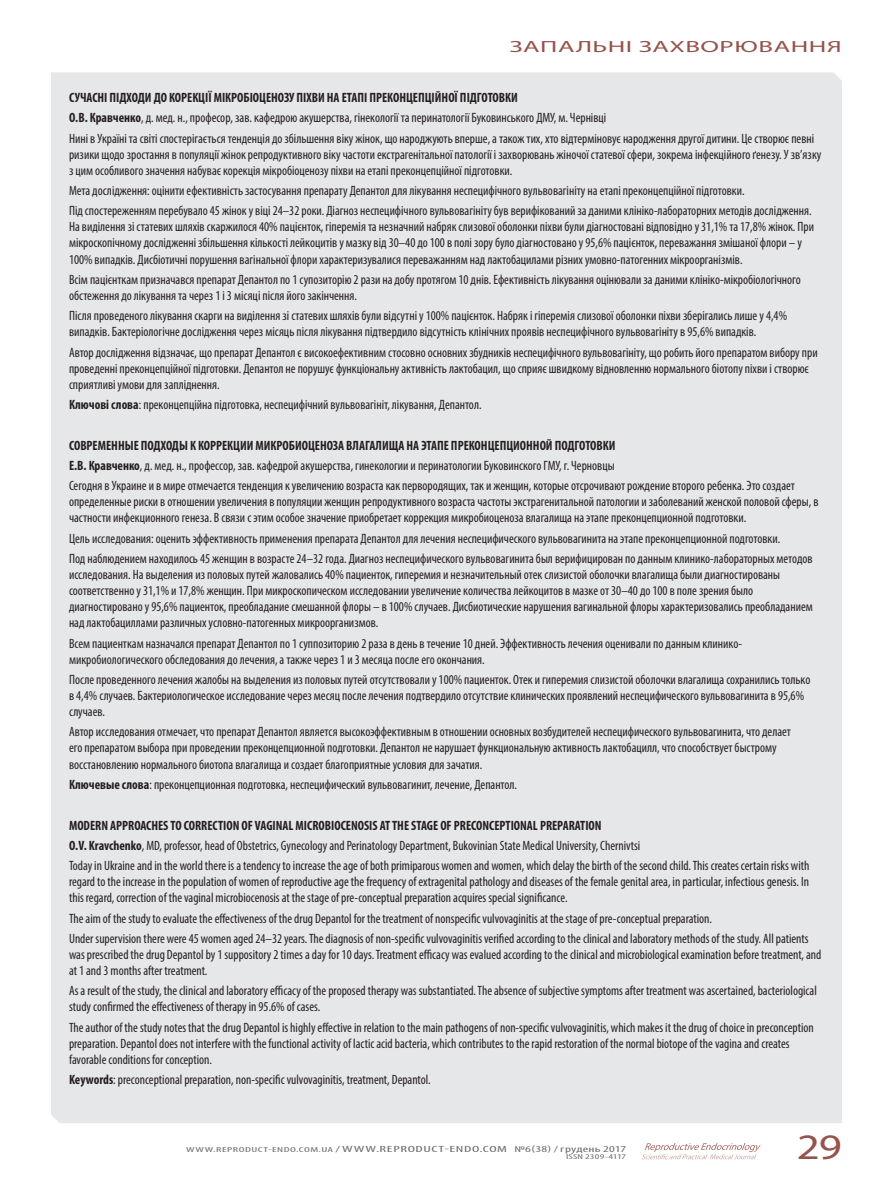
<style>
.page{position:relative;width:893px;height:1187px;background:#fff}
.page>*{position:absolute;margin:0;border:0;box-sizing:border-box;transform-origin:0 0}
.t1{font:35.85px "Myriad Pro";color:#95534b;scale:1.25 1}
.t2{font:16.2px "Myriad Pro";letter-spacing:.02em;color:#95534b;scale:1.67 1}
.t3{font:condensed 13.5px/16px "Myriad Pro";color:#231f20}
.t4{font:condensed 9px "Myriad Pro";letter-spacing:.035em;color:#6c6d70;scale:1.82 1}
.t5{font:condensed 7.2px "Myriad Pro";letter-spacing:.01em;color:#6c6d70;scale:1.67 1}
.s1{font-weight:700}
.s2{font-size:7.2px}
</style>
<div class="page">
<svg style="left:642px;top:1143px;width:119px;height:16px"></svg>
<div style="left:51px;top:72px;width:791px;height:1051px;background:#e6e7e9"></div>
<p class="t2" style="left:509px;top:36px;width:200px">ЗАПАЛЬНІ ЗАХВОРЮВАННЯ</p>
<p class="t3" style="left:69px;top:87px;width:747px;line-height:20.2px"><span class="s1">СУЧАСНІ ПІДХОДИ ДО КОРЕКЦІЇ МІКРОБІОЦЕНОЗУ ПІХВИ НА ЕТАПІ ПРЕКОНЦЕПЦІЙНОЇ ПІДГОТОВКИ<br>О.В. Кравченко</span>, д. мед. н., професор, зав. кафедрою акушерства, гінекології та перинатології Буковинського ДМУ, м. Чернівці<br>Нині в Україні та світі спостерігається тенденція до збільшення віку жінок, що народжують вперше, а також тих, хто відтерміновує народження другої дитини. Це створює певні</p>
<p class="t3" style="left:69px;top:146px;width:754px">ризики щодо зростання в популяції жінок репродуктивного віку частоти екстрагенітальної патології і захворювань жіночої статевої сфери, зокрема інфекційного ґенезу. У зв’язку з цим особливого значення набуває корекція мікробіоценозу піхви на етапі преконцепційної підготовки.</p>
<p class="t3" style="left:69px;top:180px;width:744px;line-height:20.2px">Мета дослідження: оцінити ефективність застосування препарату Депантол для лікування неспецифічного вульвовагініту на етапі преконцепційної підготовки.<br>Під спостереженням перебувало 45 жінок у віці 24–32 роки. Діагноз неспецифічного вульвовагініту був верифікований за даними клініко-лабораторних методів дослідження.</p>
<p class="t3" style="left:69px;top:219px;width:746px">На виділення зі статевих шляхів скаржилося 40% пацієнток, гіперемія та незначний набряк слизової оболонки піхви були діагностовані відповідно у 31,1% та 17,8% жінок. При мікроскопічному дослідженні збільшення кількості лейкоцитів у мазку від 30–40 до 100 в полі зору було діагностовано у 95,6% пацієнток, переважання змішаної флори – у<br>100% випадків. Дисбіотичні порушення вагінальної флори характеризувалися переважанням над лактобацилами різних умовно-патогенних мікроорганізмів.</p>
<p class="t3" style="left:69px;top:271px;width:733px">Всім пацієнткам призначався препарат Депантол по 1 супозиторію 2 рази на добу протягом 10 днів. Ефективність лікування оцінювали за даними клініко-мікробіологічного обстеження до лікування та через 1 і 3 місяці після його закінчення.</p>
<p class="t3" style="left:69px;top:307px;width:720px">Після проведеного лікування скарги на виділення зі статевих шляхів були відсутні у 100% пацієнток. Набряк і гіперемія слизової оболонки піхви зберігались лише у 4,4% випадків. Бактеріологічне дослідження через місяць після лікування підтвердило відсутність клінічних проявів неспецифічного вульвовагініту в 95,6% випадків.</p>
<p class="t3" style="left:69px;top:344px;width:750px">Автор дослідження відзначає, що препарат Депантол є високоефективним стосовно основних збудників неспецифічного вульвовагініту, що робить його препаратом вибору при проведенні преконцепційної підготовки. Депантол не порушує функціональну активність лактобацил, що сприяє швидкому відновленню нормального біотопу піхви і створює сприятливі умови для запліднення.</p>
<p class="t3" style="left:69px;top:396px;width:414px"><span class="s1">Ключові слова</span>: преконцепційна підготовка, неспецифічний вульвовагініт, лікування, Депантол.</p>
<p class="t3" style="left:69px;top:435px;width:727px;line-height:20.2px"><span class="s1">СОВРЕМЕННЫЕ ПОДХОДЫ К КОРРЕКЦИИ МИКРОБИОЦЕНОЗА ВЛАГАЛИЩА НА ЭТАПЕ ПРЕКОНЦЕПЦИОННОЙ ПОДГОТОВКИ<br>Е.В. Кравченко</span>, д. мед. н., профессор, зав. кафедрой акушерства, гинекологии и перинатологии Буковинского ГМУ, г. Черновцы<br>Сегодня в Украине и в мире отмечается тенденция к увеличению возраста как первородящих, так и женщин, которые отсрочивают рождение второго ребенка. Это создает</p>
<p class="t3" style="left:69px;top:493px;width:751px">определенные риски в отношении увеличения в популяции женщин репродуктивного возраста частоты экстрагенитальной патологии и заболеваний женской половой сферы, в частности инфекционного генеза. В связи с этим особое значение приобретает коррекция микробиоценоза влагалища на этапе преконцепционной подготовки.</p>
<p class="t3" style="left:69px;top:528px;width:745px;line-height:20.2px">Цель исследования: оценить эффективность применения препарата Депантол для лечения неспецифического вульвовагинита на этапе преконцепционной подготовки.<br>Под наблюдением находилось 45 женщин в возрасте 24–32 года. Диагноз неспецифического вульвовагинита был верифицирован по данным клинико-лабораторных методов</p>
<p class="t3" style="left:69px;top:566px;width:745px">исследования. На выделения из половых путей жаловались 40% пациенток, гиперемия и незначительный отек слизистой оболочки влагалища были диагностированы соответственно у 31,1% и 17,8% женщин. При микроскопическом исследовании увеличение количества лейкоцитов в мазке от 30–40 до 100 в поле зрения было диагностировано у 95,6% пациенток, преобладание смешанной флоры – в 100% случаев. Дисбиотические нарушения вагинальной флоры характеризовались преобладанием над лактобациллами различных условно-патогенных микроорганизмов.</p>
<p class="t3" style="left:69px;top:635px;width:674px">Всем пациенткам назначался препарат Депантол по 1 суппозиторию 2 раза в день в течение 10 дней. Эффективность лечения оценивали по данным клинико&shy;микробиологического обследования до лечения, а также через 1 и 3 месяца после его окончания.</p>
<p class="t3" style="left:69px;top:671px;width:743px">После проведенного лечения жалобы на выделения из половых путей отсутствовали у 100% пациенток. Отек и гиперемия слизистой оболочки влагалища сохранились только в 4,4% случаев. Бактериологическое исследование через месяц после лечения подтвердило отсутствие клинических проявлений неспецифического вульвовагинита в 95,6% случаев.</p>
<p class="t3" style="left:69px;top:723px;width:723px">Автор исследования отмечает, что препарат Депантол является высокоэффективным в отношении основных возбудителей неспецифического вульвовагинита, что делает его препаратом выбора при проведении преконцепционной подготовки. Депантол не нарушает функциональную активность лактобацилл, что способствует быстрому восстановлению нормального биотопа влагалища и создает благоприятные условия для зачатия.</p>
<p class="t3" style="left:69px;top:776px;width:450px"><span class="s1">Ключевые слова</span>: преконцепционная подготовка, неспецифический вульвовагинит, лечение, Депантол.</p>
<p class="t3" style="left:69px;top:814px;width:742px;line-height:20.2px"><span class="s1">MODERN APPROACHES TO CORRECTION OF VAGINAL MICROBIOCENOSIS AT THE STAGE OF PRECONCEPTIONAL PREPARATION<br>О.V. Kravchenko</span>, MD, professor, head of Obstetrics, Gynecology and Perinatology Department, Bukovinian State Medical University, Chernivtsi<br>Today in Ukraine and in the world there is a tendency to increase the age of both primiparous women and women, which delay the birth of the second child. This creates certain risks with</p>
<p class="t3" style="left:69px;top:873px;width:741px">regard to the increase in the population of women of reproductive age the frequency of extragenital pathology and diseases of the female genital area, in particular, infectious genesis. In this regard, correction of the vaginal microbiocenosis at the stage of pre-conceptual preparation acquires special significance.</p>
<p class="t3" style="left:69px;top:907px;width:741px;line-height:20.2px">The aim of the study to evaluate the effectiveness of the drug Depantol for the treatment of nonspecific vulvovaginitis at the stage of pre-conceptual preparation.<br>Under supervision there were 45 women aged 24–32 years. The diagnosis of non-specific vulvovaginitis verified according to the clinical and laboratory methods of the study. All patients</p>
<p class="t3" style="left:69px;top:946px;width:754px">was prescribed the drug Depantol by 1 suppository 2 times a day for 10 days. Treatment efficacy was evalued according to the clinical and microbiological examination before treatment, and at 1 and 3 months after treatment.</p>
<p class="t3" style="left:69px;top:982px;width:749px">As a result of the study, the clinical and laboratory efficacy of the proposed therapy was substantiated. The absence of subjective symptoms after treatment was ascertained, bacteriological study confirmed the effectiveness of therapy in 95.6% of cases.</p>
<p class="t3" style="left:69px;top:1018px;width:746px">The author of the study notes that the drug Depantol is highly effective in relation to the main pathogens of non-specific vulvovaginitis, which makes it the drug of choice in preconception preparation. Depantol does not interfere with the functional activity of lactic acid bacteria, which contributes to the rapid restoration of the normal biotope of the vagina and creates favorable conditions for conception.</p>
<p class="t3" style="left:69px;top:1071px;width:363px"><span class="s1">Keywords</span>: preconceptional preparation, non-specific vulvovaginitis, treatment, Depantol.</p>
<p class="t4" style="left:186px;top:1142px;width:243px"><span class="s2">WWW.REPRODUCT-ENDO.COM.UA</span> /WWW.REPRODUCT-ENDO.COM №6(38) / грудень 2017</p>
<p class="t5" style="left:566px;top:1152px;width:37px">ISSN 2309-4117</p>
<h1 class="t1" style="left:797px;top:1124px;width:38px">29</h1>
</div>
